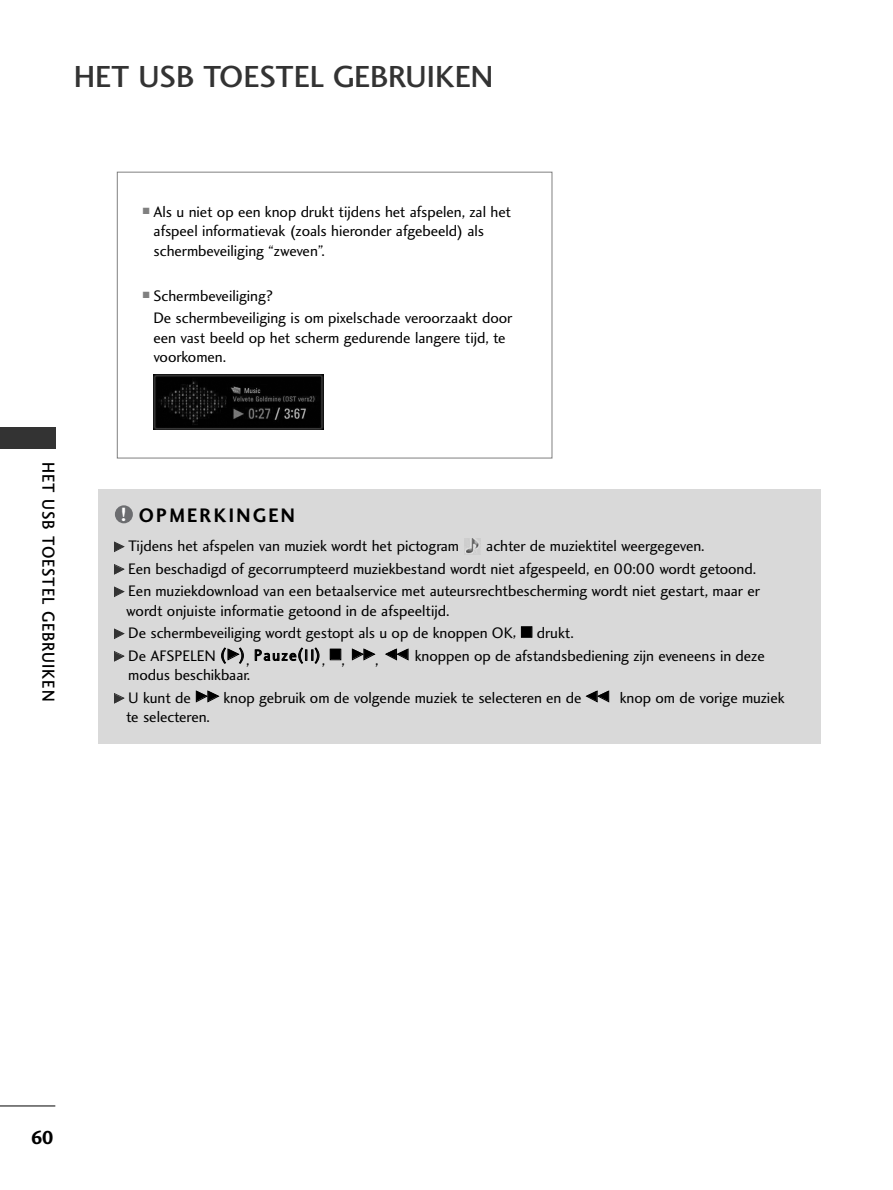
<style>
.page{position:relative;width:893px;height:1190px;background:#fff}
.page>*{position:absolute;margin:0;border:0;box-sizing:border-box;transform-origin:0 0}
.t1{font:31.5px "Charlotte Sans Medium Plain";color:#333}
.t2{font:20.25px "Charlotte Sans Bold Plain";letter-spacing:.12em;color:#000;scale:.95 1}
.t3{font:19.5px "Charlotte Sans Bold Plain";color:#000}
.t4{font:18px "Charlotte Sans Medium Plain";letter-spacing:.06em;color:#000;scale:.9 1}
.t5{font:15.75px/22.5px "Charlotte Sans Book Plain";letter-spacing:-.005em;color:#000}
.s1{font-size:19.95px;color:#fff}
.s2{font-family:"FZDING33";font-size:10.5px;color:#333}
.s3{font-family:"FZDING33";font-size:12px}
</style>
<div class="page">
<hr style="left:0;top:1105px;width:55px;height:1px;background:#000">
<div style="left:0;top:427px;width:55px;height:22px;background:#333"></div>
<div style="left:117px;top:172px;width:435px;height:286px;border:1px solid #808080"></div>
<img style="left:153px;top:374px;width:170px;height:55px">
<div style="left:98px;top:490px;width:723px;height:254px;background:#d9d9d9"></div>
<div style="left:115px;top:505px;width:18px;height:18px;background:#6c6d70;border-radius:50%"></div>
<img style="left:465px;top:539px;width:15px;height:15px">
<h1 class="t1" style="left:74px;top:64px;width:421px">HET USB TOESTEL GEBRUIKEN</h1>
<p class="t4" style="left:55px;top:462px;width:267px;rotate:90deg">HET USB TOESTEL GEBRUIKEN</p>
<p class="t5" style="left:153px;top:203px;width:359px;line-height:19.5px;text-indent:-11px"><sup>■</sup> Als u niet op een knop drukt tijdens het afspelen, zal het afspeel informatievak (zoals hieronder afgebeeld) als schermbeveiliging “zweven”.</p>
<p class="t5" style="left:153px;top:286px;width:360px;text-indent:-11px"><sup>■</sup> Schermbeveiliging?<br>De schermbeveiliging is om pixelschade veroorzaakt door</p>
<p class="t5" style="left:153px;top:329px;width:354px;line-height:19.5px">een vast beeld op het scherm gedurende langere tijd, te voorkomen.</p>
<p class="t2" style="left:120px;top:507px;width:185px"><span class="s1">!</span> OPMERKINGEN</p>
<p class="t5" style="left:114px;top:536px;width:347px"><span class="s2">G</span> Tijdens het afspelen van muziek wordt het pictogram</p>
<p class="t5" style="left:114px;top:536px;width:647px;text-indent:372px">achter de muziektitel weergegeven.<br><span class="s2">G</span> Een beschadigd of gecorrumpteerd muziekbestand wordt niet afgespeeld, en 00:00 wordt getoond.<br><span class="s2">G</span> Een muziekdownload van een betaalservice met auteursrechtbescherming wordt niet gestart, maar er</p>
<p class="t5" style="left:114px;top:600px;width:652px;text-indent:13px">wordt onjuiste informatie getoond in de afspeeltijd.<br><span class="s2">G</span> De schermbeveiliging wordt gestopt als u op de knoppen OK, <span class="s3">A</span> drukt.<br><span class="s2">G</span> De AFSPELEN (<span class="s3">G</span>), Pauze(I I), <span class="s3">A</span>, <span class="s3">GG</span>, <span class="s3">FF</span> knoppen op de afstandsbediening zijn eveneens in deze</p>
<p class="t5" style="left:114px;top:665px;width:672px;text-indent:14px">modus beschikbaar.<br><span class="s2">G</span> U kunt de <span class="s3">GG</span> knop gebruik om de volgende muziek te selecteren en de <span class="s3">FF</span> knop om de vorige muziek</p>
<p class="t5" style="left:126px;top:707px;width:85px">te selecteren.</p>
<p class="t3" style="left:31px;top:1129px;width:25px">60</p>
</div>
